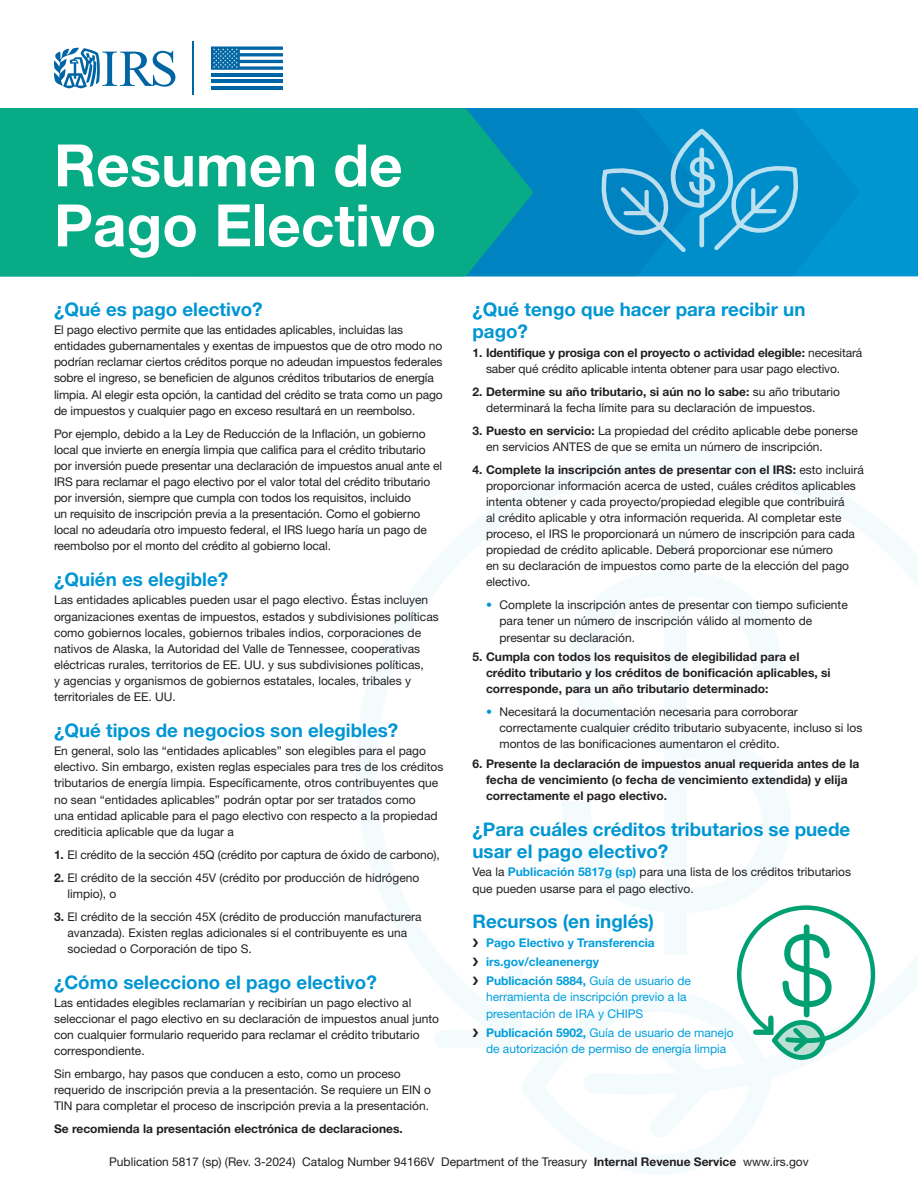
<style>
.page{position:relative;width:918px;height:1188px;background:#fff}
.page>*{position:absolute;margin:0;border:0;box-sizing:border-box;transform-origin:0 0}
.t1{font:700 58.5px/60px "Helvetica Neue LT Std";color:#fff}
.t2{font:700 18.75px/22.5px "Helvetica Neue LT Std";color:#0096d3}
.t3{font:12px/16.2px "Helvetica Neue LT Std";color:#231f20}
.t4{font:700 12px/16.2px "Helvetica Neue LT Std";color:#231f20}
.t5{font:12px/16.2px "Helvetica Neue LT Std";color:#009edd}
.t6{font:700 12px "Helvetica Neue LT Std";color:#009edd}
.s1{font-weight:700}
.s2{color:#0096d3}
.s3{font-weight:700;color:#009edd}
.s4{color:#231f20}
</style>
<div class="page">
<hr style="left:193px;top:41px;width:1px;height:54px;background:#0065a4">
<hr style="left:211px;top:86px;width:72px;height:4px;background:#0065a4">
<hr style="left:211px;top:80px;width:72px;height:3px;background:#0065a4">
<hr style="left:211px;top:73px;width:72px;height:3px;background:#0065a4">
<svg style="left:211px;top:46px;width:72px;height:24px"></svg>
<svg style="left:54px;top:48px;width:121px;height:40px"></svg>
<div style="left:860px;top:108px;width:58px;height:168px;background:#0096d3"></div>
<svg style="left:533px;top:108px;width:327px;height:168px;background:#008bc8"></svg>
<div style="left:0;top:108px;width:533px;height:168px;background:#07ab86"></div>
<svg style="left:581px;top:127px;width:238px;height:128px;background:#1d96cd"></svg>
<svg style="left:356px;top:450px;width:562px;height:574px"></svg>
<svg style="left:425px;top:955px;width:106px;height:92px"></svg>
<svg style="left:511px;top:997px;width:212px;height:178px"></svg>
<svg style="left:561px;top:536px;width:230px;height:416px"></svg>
<div style="left:664px;top:534px;width:23px;height:421px;background:#f3fbfd"></div>
<svg style="left:573px;top:905px;width:302px;height:251px"></svg>
<div style="left:804px;top:924px;width:6px;height:93px;background:#00a073;border-radius:3px"></div>
<h1 class="t1" style="left:54px;top:134px;width:384px">Resumen de<br>Pago Electivo</h1>
<h2 class="t2" style="left:54px;top:297px;width:210px">¿Qué es pago electivo?</h2>
<p class="t3" style="left:54px;top:322px;width:390px">El pago electivo permite que las entidades aplicables, incluidas las entidades gubernamentales y exentas de impuestos que de otro modo no podrían reclamar ciertos créditos porque no adeudan impuestos federales sobre el ingreso, se beneficien de algunos créditos tributarios de energía limpia. Al elegir esta opción, la cantidad del crédito se trata como un pago de impuestos y cualquier pago en exceso resultará en un reembolso.</p>
<p class="t3" style="left:54px;top:425px;width:390px">Por ejemplo, debido a la Ley de Reducción de la Inflación, un gobierno local que invierte en energía limpia que califica para el crédito tributario por inversión puede presentar una declaración de impuestos anual ante el IRS para reclamar el pago electivo por el valor total del crédito tributario por inversión, siempre que cumpla con todos los requisitos, incluido<br>un requisito de inscripción previa a la presentación. Como el gobierno local no adeudaría otro impuesto federal, el IRS luego haría un pago de reembolso por el monto del crédito al gobierno local.</p>
<h2 class="t2" style="left:54px;top:568px;width:176px">¿Quién es elegible?</h2>
<p class="t3" style="left:54px;top:592px;width:386px">Las entidades aplicables pueden usar el pago electivo. Éstas incluyen organizaciones exentas de impuestos, estados y subdivisiones políticas como gobiernos locales, gobiernos tribales indios, corporaciones de nativos de Alaska, la Autoridad del Valle de Tennessee, cooperativas eléctricas rurales, territorios de EE. UU. y sus subdivisiones políticas,<br>y agencias y organismos de gobiernos estatales, locales, tribales y territoriales de EE. UU.</p>
<h2 class="t2" style="left:54px;top:719px;width:346px">¿Qué tipos de negocios son elegibles?</h2>
<p class="t3" style="left:54px;top:743px;width:391px">En general, solo las “entidades aplicables” son elegibles para el pago electivo. Sin embargo, existen reglas especiales para tres de los créditos tributarios de energía limpia. Específicamente, otros contribuyentes que no sean “entidades aplicables” podrán optar por ser tratados como<br>una entidad aplicable para el pago electivo con respecto a la propiedad crediticia aplicable que da lugar a</p>
<p class="t3" style="left:54px;top:846px;width:387px"><span class="s1">1.</span> El crédito de la sección 45Q (crédito por captura de óxido de carbono),</p>
<p class="t3" style="left:68px;top:869px;width:353px;text-indent:-14px"><span class="s1">2.</span> El crédito de la sección 45V (crédito por producción de hidrógeno limpio), o</p>
<p class="t3" style="left:68px;top:908px;width:356px;text-indent:-14px"><span class="s1">3.</span> El crédito de la sección 45X (crédito de producción manufacturera avanzada). Existen reglas adicionales si el contribuyente es una sociedad o Corporación de tipo S.</p>
<h2 class="t2" style="left:54px;top:970px;width:324px">¿Cómo selecciono el pago electivo?</h2>
<p class="t3" style="left:54px;top:994px;width:387px">Las entidades elegibles reclamarían y recibirían un pago electivo al seleccionar el pago electivo en su declaración de impuestos anual junto con cualquier formulario requerido para reclamar el crédito tributario correspondiente.</p>
<p class="t3" style="left:54px;top:1066px;width:379px">Sin embargo, hay pasos que conducen a esto, como un proceso requerido de inscripción previa a la presentación. Se requiere un EIN o<br>TIN para completar el proceso de inscripción previa a la presentación.</p>
<p class="t4" style="left:54px;top:1121px;width:350px">Se recomienda la presentación electrónica de declaraciones.</p>
<h2 class="t2" style="left:472px;top:297px;width:335px">¿Qué tengo que hacer para recibir un pago?</h2>
<p class="t3" style="left:486px;top:344px;width:378px;text-indent:-14px"><span class="s1">1. Identifique y prosiga con el proyecto o actividad elegible:</span> necesitará saber qué crédito aplicable intenta obtener para usar pago electivo.</p>
<p class="t3" style="left:486px;top:383px;width:356px;text-indent:-14px"><span class="s1">2. Determine su año tributario, si aún no lo sabe:</span> su año tributario determinará la fecha límite para su declaración de impuestos.</p>
<p class="t3" style="left:486px;top:422px;width:373px;text-indent:-14px"><span class="s1">3. Puesto en servicio:</span> La propiedad del crédito aplicable debe ponerse en servicios ANTES de que se emita un número de inscripción.</p>
<p class="t3" style="left:486px;top:461px;width:380px;text-indent:-14px"><span class="s1">4. Complete la inscripción antes de presentar con el IRS:</span> esto incluirá proporcionar información acerca de usted, cuáles créditos aplicables intenta obtener y cada proyecto/propiedad elegible que contribuirá<br>al crédito aplicable y otra información requerida. Al completar este proceso, el IRS le proporcionará un número de inscripción para cada propiedad de crédito aplicable. Deberá proporcionar ese número<br>en su declaración de impuestos como parte de la elección del pago electivo.</p>
<p class="t3" style="left:500px;top:597px;width:350px;text-indent:-14px"><span class="s2">•</span> Complete la inscripción antes de presentar con tiempo suficiente para tener un número de inscripción válido al momento de presentar su declaración.</p>
<p class="t4" style="left:486px;top:648px;width:346px;text-indent:-14px">5. Cumpla con todos los requisitos de elegibilidad para el crédito tributario y los créditos de bonificación aplicables, si corresponde, para un año tributario determinado:</p>
<p class="t3" style="left:500px;top:704px;width:364px;text-indent:-14px"><span class="s2">•</span> Necesitará la documentación necesaria para corroborar correctamente cualquier crédito tributario subyacente, incluso si los montos de las bonificaciones aumentaron el crédito.</p>
<p class="t4" style="left:486px;top:755px;width:375px;text-indent:-14px">6. Presente la declaración de impuestos anual requerida antes de la fecha de vencimiento (o fecha de vencimiento extendida) y elija correctamente el pago electivo.</p>
<h2 class="t2" style="left:472px;top:817px;width:379px">¿Para cuáles créditos tributarios se puede usar el pago electivo?</h2>
<p class="t3" style="left:472px;top:864px;width:380px">Vea la <span class="s3">Publicación 5817g (sp)</span> para una lista de los créditos tributarios que pueden usarse para el pago electivo.</p>
<h2 class="t2" style="left:472px;top:910px;width:183px">Recursos (en inglés)</h2>
<p class="t6" style="left:472px;top:935px;width:184px"><span class="s4">❯</span> Pago Electivo y Transferencia</p>
<p class="t6" style="left:472px;top:954px;width:128px"><span class="s4">❯</span> irs.gov/cleanenergy</p>
<p class="t5" style="left:486px;top:973px;width:206px;text-indent:-14px"><span class="s4">❯</span> <span class="s1">Publicación 5884,</span> Guía de usuario de herramienta de inscripción previo a la presentación de IRA y CHIPS</p>
<p class="t5" style="left:472px;top:1024px;width:263px;text-align:center"><span class="s4">❯</span> <span class="s1">Publicación 5902,</span> Guía de usuario de manejo de autorización de permiso de energía limpia</p>
<p class="t3" style="left:109px;top:1154px;width:327px">Publication 5817 (sp) (Rev. 3-2024) Catalog Number 94166V</p>
<p class="t3" style="left:441px;top:1154px;width:369px">Department of the Treasury <span class="s1">Internal Revenue Service</span> www.irs.gov</p>
</div>
